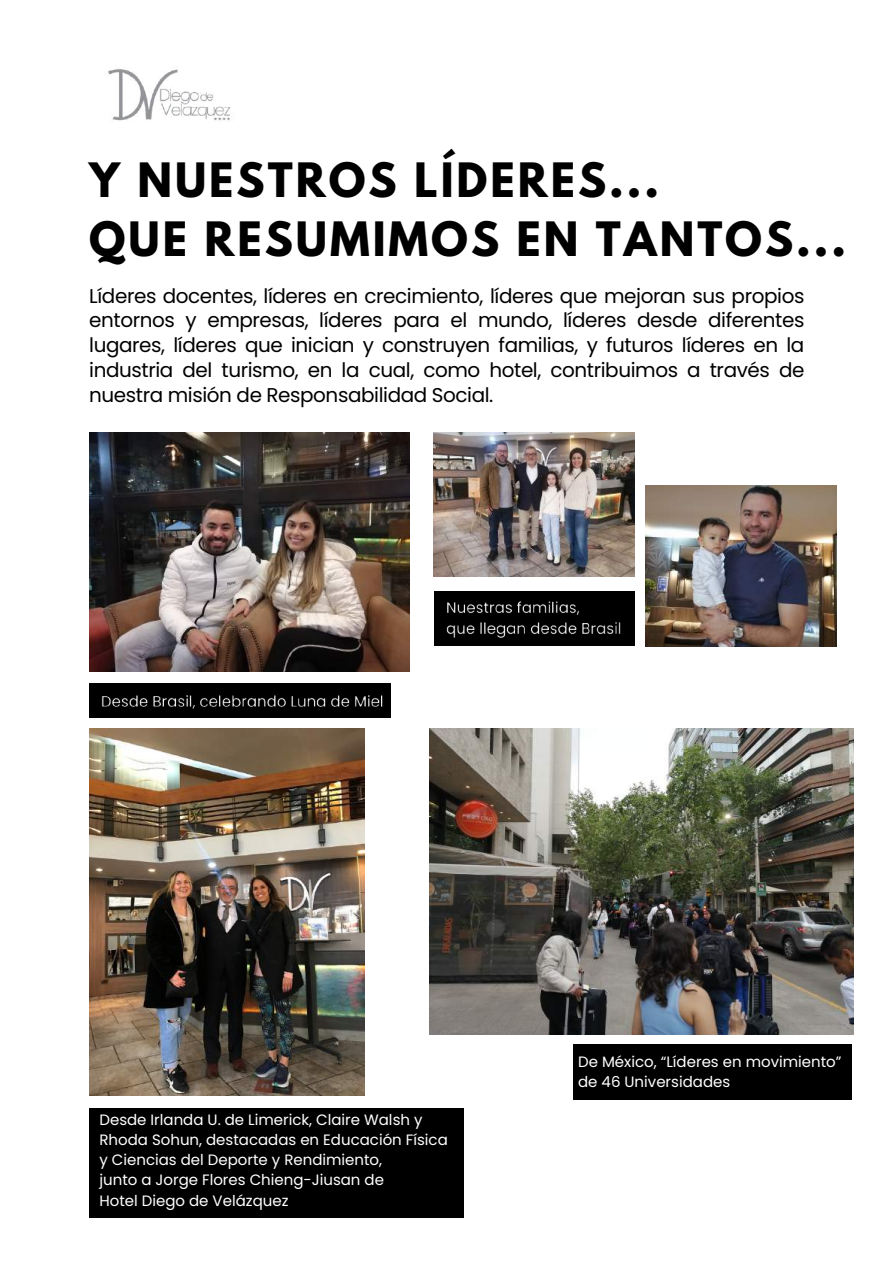
<style>
.page{position:relative;width:893px;height:1264px;background:#fff}
.page>*{position:absolute;margin:0;border:0;box-sizing:border-box;transform-origin:0 0}
.t1{font:700 42px/58.5px "League Spartan";letter-spacing:.07em;color:#000}
.t2{font:19.95px/24.8px "Poppins";letter-spacing:-.02em;color:#000;text-align:justify}
.t3{font:15px/20.2px "Poppins";color:#fff}
</style>
<div class="page">
<img style="left:89px;top:432px;width:321px;height:239px">
<img style="left:89px;top:728px;width:276px;height:367px">
<img style="left:429px;top:728px;width:424px;height:306px">
<img style="left:434px;top:432px;width:200px;height:144px">
<img style="left:645px;top:485px;width:191px;height:161px">
<div style="left:89px;top:683px;width:301px;height:34px;background:#000"></div>
<img style="left:101px;top:695px;width:282px;height:14px">
<div style="left:89px;top:1107px;width:374px;height:110px;background:#000"></div>
<div style="left:434px;top:591px;width:200px;height:55px;background:#000"></div>
<img style="left:446px;top:601px;width:175px;height:37px">
<div style="left:573px;top:1043px;width:278px;height:56px;background:#000"></div>
<img style="left:108px;top:68px;width:122px;height:53px">
<h1 class="t1" style="left:89px;top:157px;width:758px">Y NUESTROS LÍDERES...<br>QUE RESUMIMOS EN TANTOS...</h1>
<p class="t2" style="left:89px;top:283px;width:716px">Líderes docentes, líderes en crecimiento, líderes que mejoran sus propios entornos y empresas, líderes para el mundo, líderes desde diferentes lugares, líderes que inician y construyen familias, y futuros líderes en la industria del turismo, en la cual, como hotel, contribuimos a través de nuestra misión de Responsabilidad Social.</p>
<p class="t3" style="left:99px;top:1109px;width:350px">Desde Irlanda U. de Limerick, Claire Walsh y Rhoda Sohun, destacadas en Educación Física y Ciencias del Deporte y Rendimiento,<br>junto a Jorge Flores Chieng-Jiusan de<br>Hotel Diego de Velázquez</p>
<p class="t3" style="left:578px;top:1051px;width:265px">De México, “Líderes en movimiento” de 46 Universidades</p>
</div>
